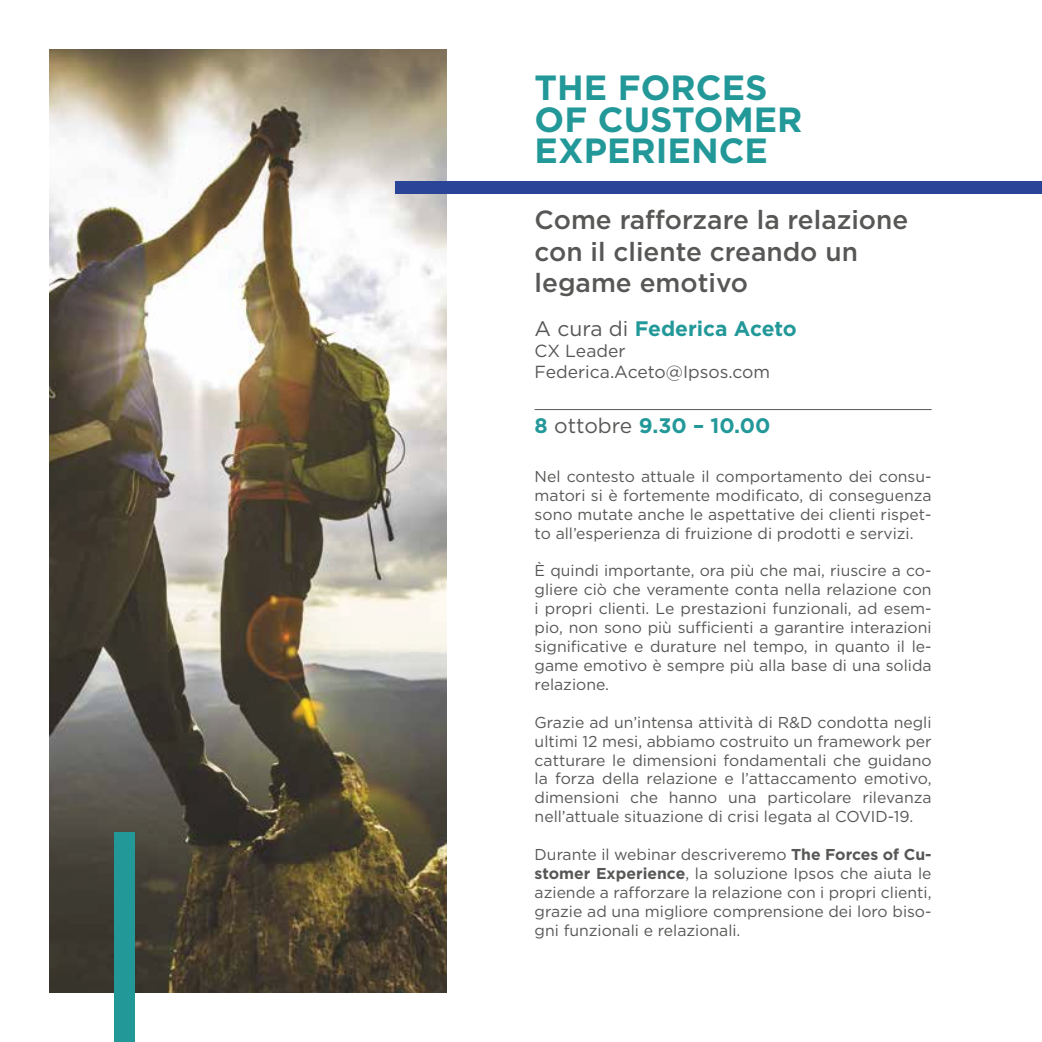
<style>
.page{position:relative;width:1042px;height:1042px;background:#fff}
.page>*{position:absolute;margin:0;border:0;box-sizing:border-box;transform-origin:0 0}
.t1{font:700 35px/31.5px "Gotham";color:#239899}
.t2{font:500 26.25px/31.5px "Gotham";color:#575756}
.t3{font:700 21px "Gotham";color:#239899}
.t4{font:17.5px/21px "Gotham";color:#575756}
.t5{font:15.75px/18.9px "Gotham";color:#575756;text-align:justify}
.s1{font-weight:400;color:#575756}
.s2{font-weight:700}
</style>
<div class="page">
<img style="left:50px;top:50px;width:396px;height:942px">
<div style="left:114px;top:832px;width:20px;height:210px;background:#239899"></div>
<div style="left:395px;top:181px;width:647px;height:13px;background:#2a4597"></div>
<hr style="left:535px;top:409px;width:396px;height:1px;background:#575756">
<h1 class="t1" style="left:535px;top:71px;width:269px">THE FORCES<br>OF CUSTOMER<br>EXPERIENCE</h1>
<h2 class="t2" style="left:535px;top:203px;width:375px">Come rafforzare la relazione con il cliente creando un legame emotivo</h2>
<h3 class="t3" style="left:535px;top:317px;width:264px"><span class="s1">A cura di</span> Federica Aceto</h3>
<p class="t4" style="left:535px;top:340px;width:237px">CX Leader<br>Federica.Aceto@Ipsos.com</p>
<h3 class="t3" style="left:535px;top:413px;width:237px">8 <span class="s1">ottobre</span> 9.30 – 10.00</h3>
<p class="t5" style="left:535px;top:467px;width:398px">Nel contesto attuale il comportamento dei consu&shy;matori si è fortemente modificato, di conseguenza sono mutate anche le aspettative dei clienti rispet&shy;to all’esperienza di fruizione di prodotti e servizi.</p>
<p class="t5" style="left:535px;top:561px;width:398px">È quindi importante, ora più che mai, riuscire a co&shy;gliere ciò che veramente conta nella relazione con i propri clienti. Le prestazioni funzionali, ad esem&shy;pio, non sono più sufficienti a garantire interazioni significative e durature nel tempo, in quanto il le&shy;game emotivo è sempre più alla base di una solida relazione.</p>
<p class="t5" style="left:535px;top:712px;width:398px">Grazie ad un’intensa attività di R&amp;D condotta negli ultimi 12 mesi, abbiamo costruito un framework per catturare le dimensioni fondamentali che guidano la forza della relazione e l’attaccamento emotivo, dimensioni che hanno una particolare rilevanza nell’attuale situazione di crisi legata al COVID-19.</p>
<p class="t5" style="left:535px;top:845px;width:398px">Durante il webinar descriveremo <span class="s2">The Forces of Cu&shy;stomer Experience</span>, la soluzione Ipsos che aiuta le aziende a rafforzare la relazione con i propri clienti, grazie ad una migliore comprensione dei loro biso&shy;gni funzionali e relazionali.</p>
</div>
